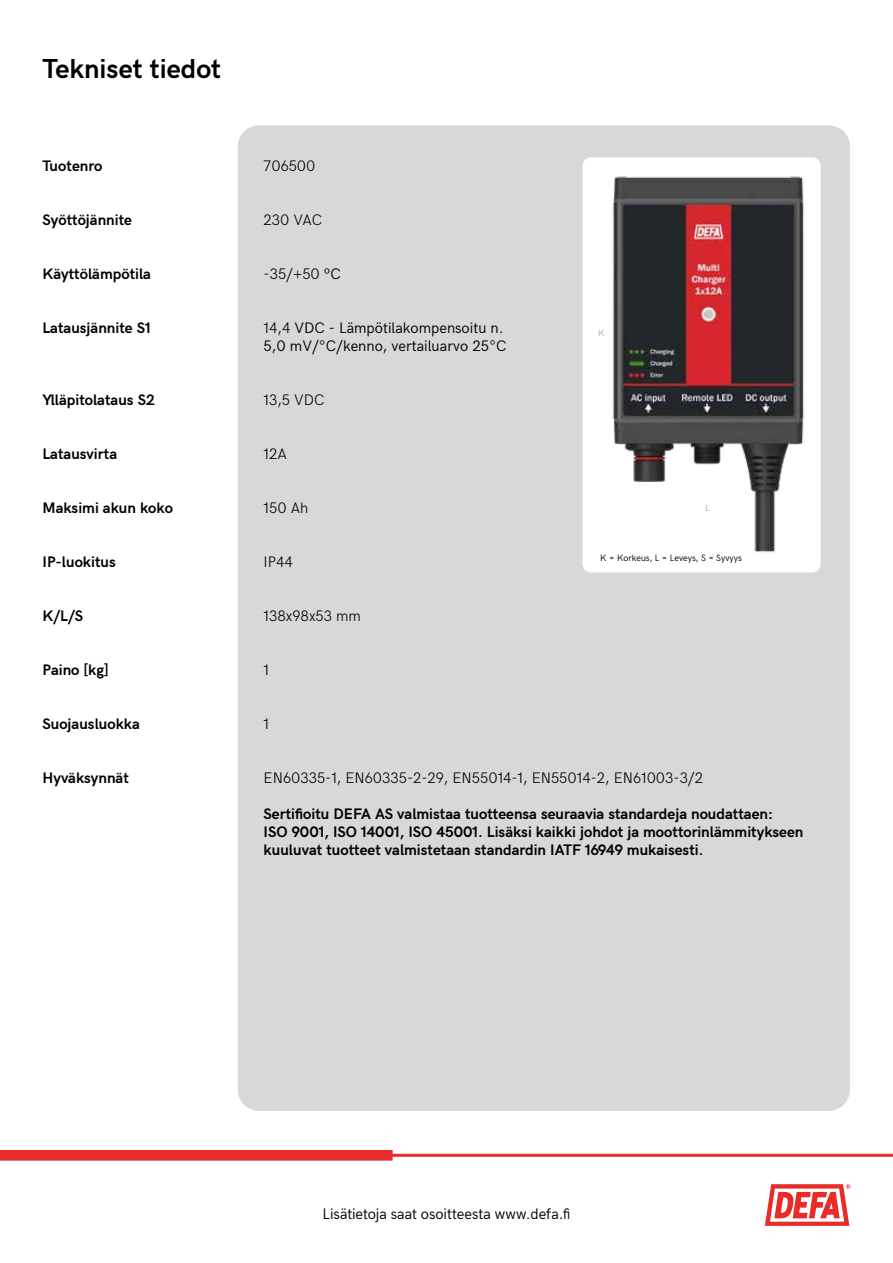
<style>
.page{position:relative;width:893px;height:1263px;background:#fff}
.page>*{position:absolute;margin:0;border:0;box-sizing:border-box;transform-origin:0 0}
.t1{font:700 27px "HK Grotesk";color:#000005}
.t2{font:700 15px/18px "HK Grotesk";color:#000}
.t3{font:300 15px "HK Grotesk";color:#000}
.t4{font:15px/18px "HK Grotesk";color:#000}
.t5{font:9px "HK Grotesk";color:#000}
.t6{font:9px "HK Grotesk";color:#a7a9ac}
.s1{font-weight:400}
.s2{font-weight:300}
</style>
<div class="page">
<div style="left:238px;top:125px;width:612px;height:986px;background:#d7d8d9;border-radius:21px"></div>
<div style="left:583px;top:157px;width:238px;height:415px;background:#fff;border-radius:9px"></div>
<img style="left:612px;top:176px;width:192px;height:376px">
<svg style="left:765px;top:1184px;width:85px;height:42px"></svg>
<div style="left:0;top:1150px;width:393px;height:10px;background:#e82c2a"></div>
<hr style="left:13px;top:1154px;width:880px;height:3px;background:#e82c2a">
<h1 class="t1" style="left:43px;top:49px;width:180px">Tekniset tiedot</h1>
<p class="t2" style="left:43px;top:156px;width:61px">Tuotenro</p>
<p class="t3" style="left:264px;top:155px;width:53px">706500</p>
<p class="t2" style="left:43px;top:210px;width:91px">Syöttöjännite</p>
<p class="t3" style="left:264px;top:209px;width:60px">230 VAC</p>
<p class="t2" style="left:43px;top:264px;width:110px">Käyttölämpötila</p>
<p class="t3" style="left:264px;top:263px;width:79px">-35/+50 <span class="s1">ºC</span></p>
<p class="t2" style="left:43px;top:318px;width:110px">Latausjännite S1</p>
<p class="t4" style="left:264px;top:318px;width:244px"><span class="s2">14,4</span> VDC - Lämpötilakompensoitu n.<br>5,0 mV/°C/kenno, vertailuarvo 25°C</p>
<p class="t6" style="left:598px;top:326px;width:8px">K</p>
<p class="t2" style="left:43px;top:390px;width:114px">Ylläpitolataus S2</p>
<p class="t3" style="left:264px;top:389px;width:62px">13,5 VDC</p>
<p class="t2" style="left:43px;top:444px;width:76px">Latausvirta</p>
<p class="t3" style="left:264px;top:443px;width:25px">12A</p>
<p class="t2" style="left:43px;top:498px;width:132px">Maksimi akun koko</p>
<p class="t3" style="left:264px;top:497px;width:46px">150 Ah</p>
<p class="t6" style="left:705px;top:501px;width:6px">L</p>
<p class="t2" style="left:43px;top:552px;width:75px">IP-luokitus</p>
<p class="t3" style="left:264px;top:551px;width:31px">IP44</p>
<p class="t5" style="left:600px;top:551px;width:143px">K = Korkeus, L = Leveys, S = Syvyys</p>
<p class="t2" style="left:43px;top:606px;width:42px">K/L/S</p>
<p class="t2" style="left:43px;top:660px;width:68px">Paino [kg]</p>
<p class="t3" style="left:264px;top:605px;width:99px">138x98x53 mm</p>
<p class="t3" style="left:264px;top:659px;width:7px">1</p>
<p class="t2" style="left:43px;top:714px;width:99px">Suojausluokka</p>
<p class="t3" style="left:264px;top:713px;width:7px">1</p>
<p class="t2" style="left:43px;top:768px;width:88px">Hyväksynnät</p>
<p class="t3" style="left:264px;top:767px;width:441px">EN60335-1, EN60335-2-29, EN55014-1, EN55014-2, EN61003-3/2</p>
<p class="t2" style="left:264px;top:804px;width:541px">Sertifioitu DEFA AS valmistaa tuotteensa seuraavia standardeja noudattaen:<br>ISO 9001, ISO 14001, ISO 45001. Lisäksi kaikki johdot ja moottorinlämmitykseen kuuluvat tuotteet valmistetaan standardin IATF 16949 mukaisesti.</p>
<p class="t4" style="left:322px;top:1204px;width:249px">Lisätietoja saat osoitteesta www.defa.fi</p>
</div>
